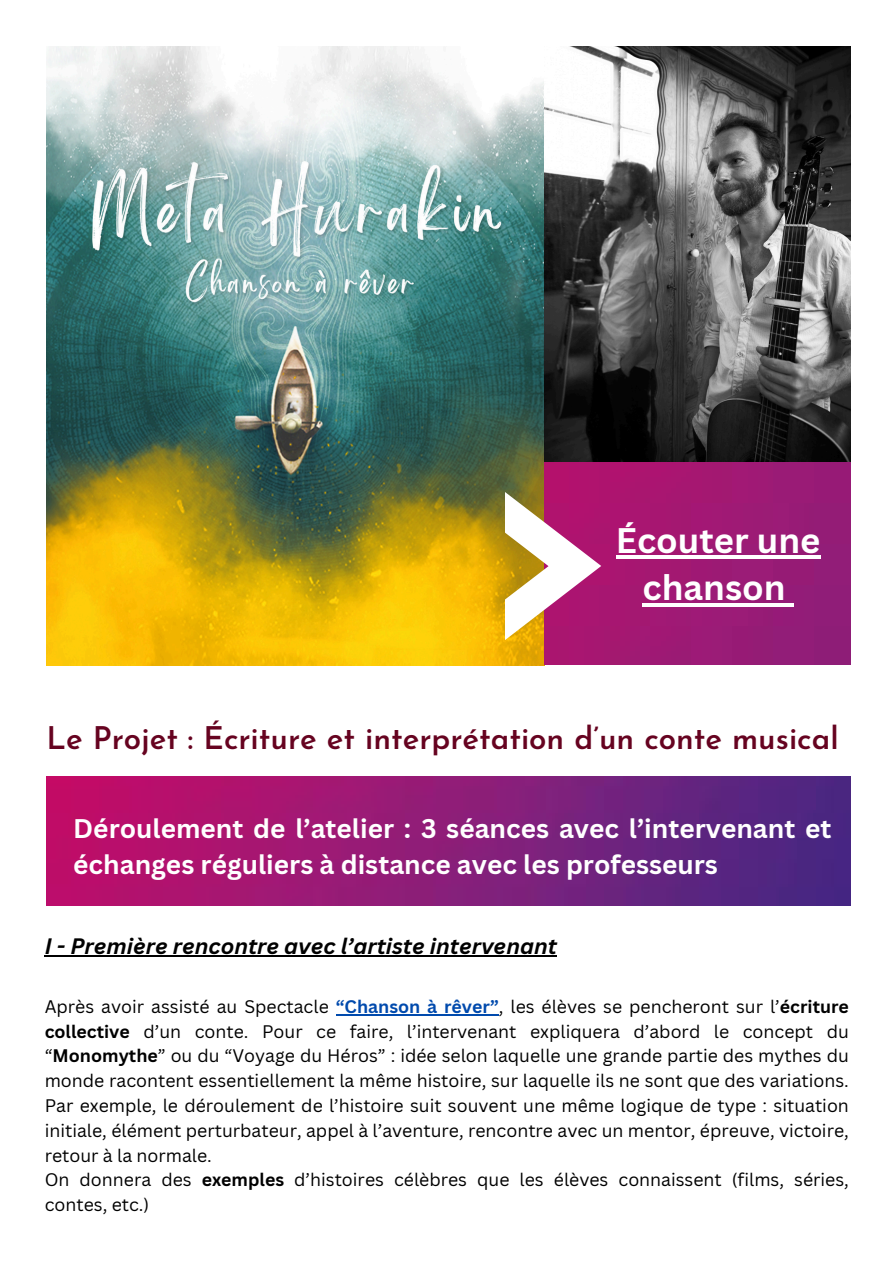
<style>
.page{position:relative;width:894px;height:1264px;background:#fff}
.page>*{position:absolute;margin:0;border:0;box-sizing:border-box;transform-origin:0 0}
.t1{font:700 34.5px/47.4px "Canva Sans";color:#fff;text-align:center}
.t2{font:600 31.2px "Josefin Sans";color:#660320}
.t3{font:700 26.25px/36px "Canva Sans";color:#fff}
.t4{font:italic 700 21.75px "Canva Sans";color:#000}
.t5{font:17.7px/24.8px "Canva Sans";color:#000;text-align:justify}
.s1{font-weight:700;color:#004aad}
.s2{font-weight:700}
</style>
<div class="page">
<img style="left:46px;top:776px;width:804px;height:129px">
<hr style="left:45px;top:955px;width:512px;height:1px;background:#000">
<hr style="left:336px;top:1014px;width:162px;height:1px;background:#004aad">
<img style="left:46px;top:46px;width:804px;height:619px">
<svg style="left:505px;top:485px;width:96px;height:156px"></svg>
<hr style="left:615px;top:555px;width:205px;height:4px;background:#fff">
<hr style="left:642px;top:603px;width:19px;height:3px;background:#fff">
<hr style="left:661px;top:603px;width:124px;height:3px;background:#fff">
<svg style="left:785px;top:603px;width:8px;height:3px"></svg>
<p class="t1" style="left:615px;top:515px;width:206px">Écouter une chanson</p>
<h1 class="t2" style="left:46px;top:725px;width:793px">Le Projet : Écriture et interprétation d’un conte musical</h1>
<p class="t3" style="left:73px;top:809px;width:759px">Déroulement de l’atelier : 3 séances avec l’intervenant et échanges réguliers à distance avec les professeurs</p>
<p class="t4" style="left:45px;top:931px;width:513px">I - Première rencontre avec l’artiste intervenant</p>
<p class="t5" style="left:45px;top:993px;width:805px">Après avoir assisté au Spectacle <span class="s1">“Chanson à rêver”</span>, les élèves se pencheront sur l’<span class="s2">écriture collective</span> d’un conte. Pour ce faire, l’intervenant expliquera d’abord le concept du “<span class="s2">Monomythe</span>” ou du “Voyage du Héros” : idée selon laquelle une grande partie des mythes du monde racontent essentiellement la même histoire, sur laquelle ils ne sont que des variations.<br>Par exemple, le déroulement de l’histoire suit souvent une même logique de type : situation initiale, élément perturbateur, appel à l’aventure, rencontre avec un mentor, épreuve, victoire, retour à la normale.</p>
<h1 class="t5" style="left:45px;top:1166px;width:805px">On donnera des <span class="s2">exemples</span> d’histoires célèbres que les élèves connaissent (films, séries, contes, etc.)</h1>
</div>
